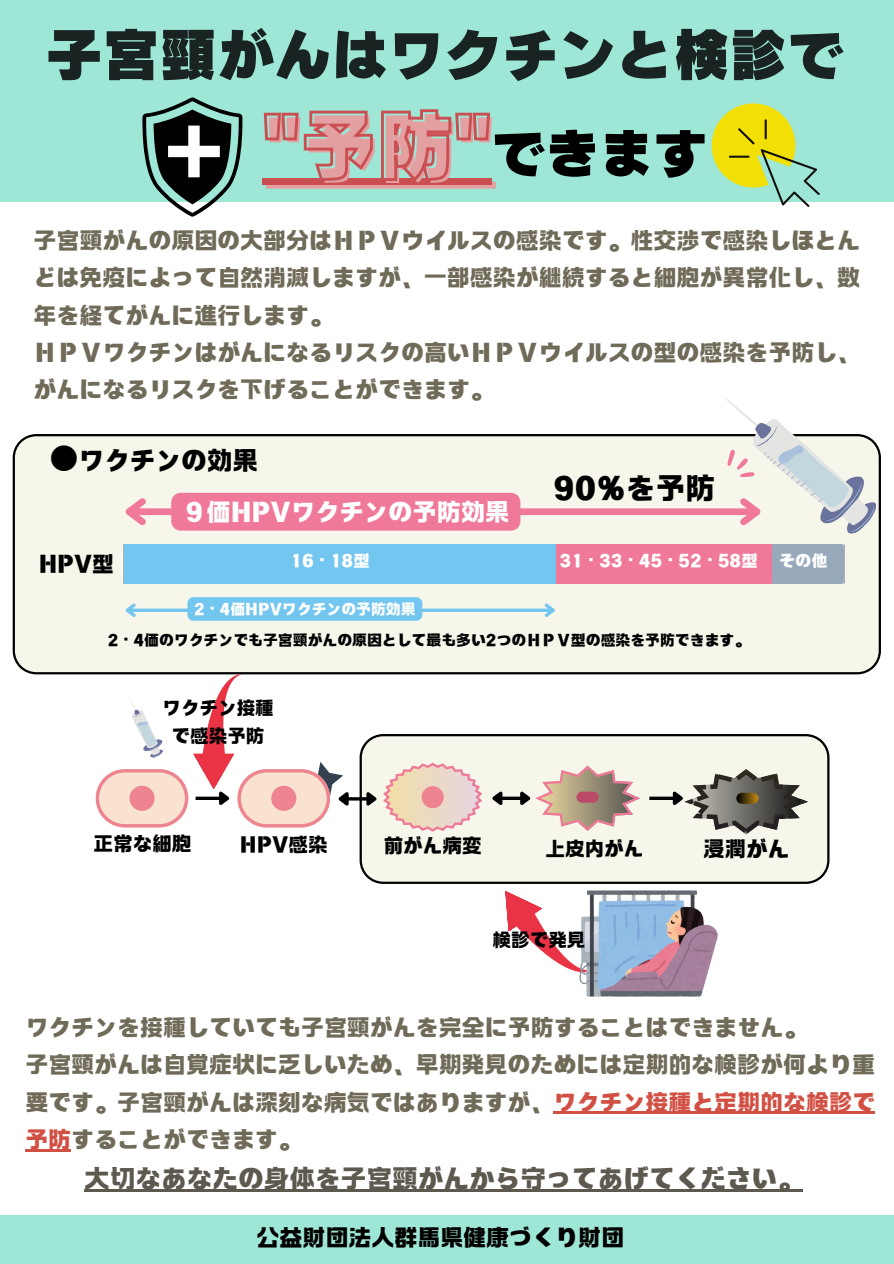
<style>
.page{position:relative;width:894px;height:1264px;background:#fff}
.page>*{position:absolute;margin:0;border:0;box-sizing:border-box;transform-origin:0 0}
.t1{font:76.5px "Canva Rodin Cattleya Pro UB";color:#e49fa1}
.t2{font:57px "Canva Rodin Cattleya Pro UB";color:#000}
.t3{font:33px "Canva Title Bole JP";color:#000}
.t4{font:28.5px "Canva Title Bole JP";color:#5d594f}
.t5{font:28.5px "Canva Title Bole JP";color:#000}
.t6{font:27px "Canva Title Bole JP";color:#fff}
.t7{font:25.5px/37.2px "Canva Title Bole JP";color:#706a58}
.t8{font:25.5px "Canva Title Bole JP";color:#000}
.t9{font:24px "Canva Title Bole JP";color:#000}
.t10{font:21.75px "Canva Title Bole JP";color:#000}
.t11{font:20.7px/28.2px "Canva Title Bole JP";color:#000;text-align:center}
.t12{font:18px "Canva Title Bole JP";color:#fff}
.t13{font:16.5px "Canva Title Bole JP";color:#000}
.t14{font:16.5px "Canva Title Bole JP";color:#fff}
.s1{font-size:54px;color:#000}
.s2{font-family:"Noto Sans CJ Ksc"}
.s3{color:#d25043}
</style>
<div class="page">
<img style="left:0;top:0;width:893px;height:1263px">
<div style="left:262px;top:178px;width:230px;height:7px;background:#c94f52"></div>
<svg style="left:262px;top:98px;width:229px;height:80px;background:#a5c9bd"></svg>
<div style="left:187px;top:597px;width:235px;height:23px;background:#72c6f0;border-radius:6px"></div>
<hr style="left:553px;top:1111px;width:321px;height:3px;background:#d25043">
<hr style="left:25px;top:1148px;width:46px;height:3px;background:#d25043">
<hr style="left:84px;top:1189px;width:718px;height:2px;background:#5d594f">
<h2 class="t2" style="left:103px;top:26px;width:742px">宮頸がんはワクチンと検診で</h2>
<h4 class="t1" style="left:265px;top:110px;width:443px">"予防"<span class="s1">できます</span></h4>
<h3 class="t7" style="left:34px;top:222px;width:828px">子宮頸がんの原因の大部分はＨＰＶウイルスの感染です。性交渉で感染しほとんどは免疫によって自然消滅しますが、一部感染が継続すると細胞が異常化し、数年を経てがんに進行します。<br>ＨＰＶワクチンはがんになるリスクの高いＨＰＶウイルスの型の感染を予防し、がんになるリスクを下げることができます。</h3>
<p class="t5" style="left:50px;top:446px;width:210px"><span class="s2">●</span>ワクチンの効果</p>
<h5 class="t6" style="left:182px;top:498px;width:329px">９価HPVワクチンの予防効果</h5>
<p class="t3" style="left:553px;top:471px;width:163px">90％を予防</p>
<p class="t9" style="left:39px;top:551px;width:77px">HPV型</p>
<p class="t12" style="left:290px;top:552px;width:81px">16・18型</p>
<h6 class="t12" style="left:559px;top:552px;width:200px">31・33・45・52・58型</h6>
<p class="t12" style="left:778px;top:552px;width:50px">その他</p>
<p class="t14" style="left:194px;top:601px;width:223px">2・4価HPVワクチンの予防効果</p>
<p class="t13" style="left:108px;top:631px;width:642px">2・4価のワクチンでも子宮頸がんの原因として最も多い2つのＨＰＶ型の感染を予防できます。</p>
<p class="t11" style="left:162px;top:694px;width:113px">ワクチン接種で感染予防</p>
<h2 class="t10" style="left:93px;top:832px;width:99px">正常な細胞</h2>
<p class="t10" style="left:240px;top:833px;width:89px">HPV感染</p>
<p class="t10" style="left:383px;top:834px;width:99px">前がん病変</p>
<h2 class="t10" style="left:545px;top:837px;width:100px">上皮内がん</h2>
<p class="t9" style="left:702px;top:836px;width:88px">浸潤がん</p>
<p class="t11" style="left:492px;top:925px;width:94px">検診で発見</p>
<p class="t7" style="left:25px;top:1009px;width:782px">ワクチンを接種していても子宮頸がんを完全に予防することはできません。</p>
<p class="t7" style="left:25px;top:1046px;width:850px;text-align:justify">子宮頸がんは自覚症状に乏しいため、早期発見のためには定期的な検診が何より重要です。子宮頸がんは深刻な病気ではありますが、<span class="s3">ワクチン接種と定期的な検診で予防</span>することができます。</p>
<h2 class="t2" style="left:58px;top:990px;width:215px">子</h2>
<p class="t4" style="left:84px;top:1164px;width:720px">大切なあなたの身体を子宮頸がんから守ってあげてください。</p>
<p class="t8" style="left:256px;top:1224px;width:369px">公益財団法人群馬県健康づくり財団</p>
</div>
